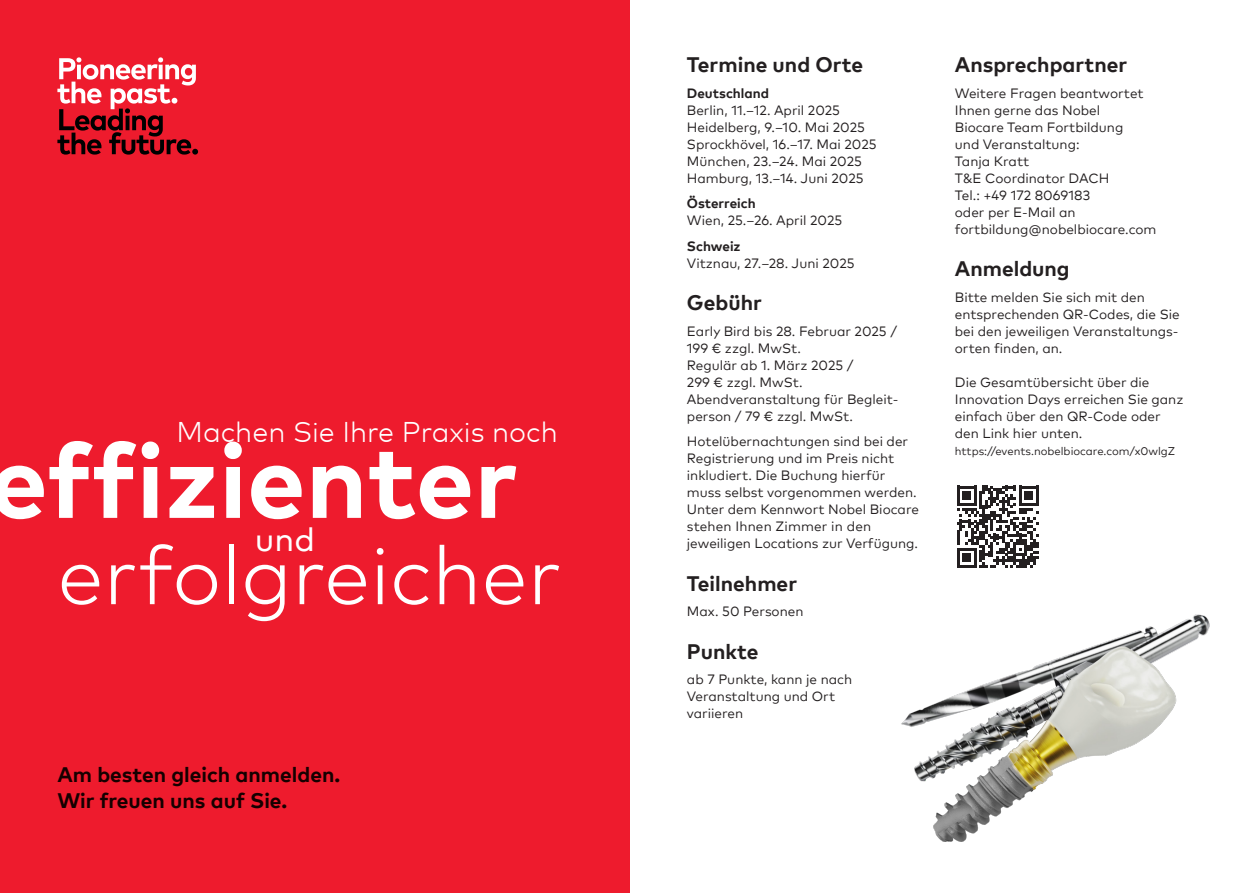
<style>
.page{position:relative;width:1259px;height:893px;background:#fff}
.page>*{position:absolute;margin:0;border:0;box-sizing:border-box;transform-origin:0 0}
.t1{font:700 105px "Mark Pro";color:#fff}
.t2{font:300 82.5px "Mark Pro";color:#fff}
.t3{font:33px "Mark Pro";color:#fff}
.t4{font:300 28.5px "Mark Pro";color:#fff}
.t5{font:700 21px "Mark Pro";color:#231f20}
.t6{font:700 21px/25.5px "Mark Pro";color:#150000}
.t7{font:13.5px/17px "Mark Pro";color:#231f20}
.t8{font:700 13.5px "Mark Pro";color:#231f20}
.t9{font:11.25px "Mark Pro";color:#231f20}
</style>
<div class="page">
<img style="left:901px;top:615px;width:309px;height:226px">
<div style="left:0;top:0;width:629px;height:893px;background:#ee1b2d"></div>
<svg style="left:957px;top:485px;width:82px;height:74px"></svg>
<svg style="left:957px;top:486px;width:81px;height:82px"></svg>
<svg style="left:57px;top:57px;width:141px;height:98px"></svg>
<h3 class="t4" style="left:176px;top:411px;width:383px">Machen Sie Ihre Praxis noch</h3>
<h1 class="t1" style="left:-11px;top:401px;width:530px">effizienter</h1>
<h2 class="t2" style="left:57px;top:513px;width:505px">erfolgreicher</h2>
<h3 class="t3" style="left:255px;top:515px;width:62px">und</h3>
<h3 class="t6" style="left:57px;top:760px;width:284px">Am besten gleich anmelden.<br>Wir freuen uns auf Sie.</h3>
<h3 class="t5" style="left:687px;top:49px;width:178px">Termine und Orte</h3>
<p class="t8" style="left:687px;top:83px;width:84px">Deutschland</p>
<p class="t7" style="left:687px;top:100px;width:191px">Berlin, 11.–12. April 2025<br>Heidelberg, 9.–10. Mai 2025<br>Sprockhövel, 16.–17. Mai 2025<br>München, 23.–24. Mai 2025<br>Hamburg, 13.–14. Juni 2025</p>
<p class="t8" style="left:687px;top:193px;width:70px">Österreich</p>
<p class="t7" style="left:687px;top:211px;width:157px">Wien, 25.–26. April 2025</p>
<p class="t8" style="left:687px;top:236px;width:55px">Schweiz</p>
<p class="t7" style="left:687px;top:253px;width:169px">Vitznau, 27.–28. Juni 2025</p>
<h3 class="t5" style="left:687px;top:287px;width:76px">Gebühr</h3>
<p class="t7" style="left:687px;top:321px;width:213px">Early Bird bis 28. Februar 2025 /<br>199 € zzgl. MwSt.<br>Regulär ab 1. März 2025 /<br>299 € zzgl. MwSt.<br>Abendveranstaltung für Begleit&shy;person / 79 € zzgl. MwSt.</p>
<p class="t7" style="left:687px;top:432px;width:233px">Hotelübernachtungen sind bei der<br>Registrierung und im Preis nicht inkludiert. Die Buchung hierfür muss selbst vorgenommen werden.<br>Unter dem Kennwort Nobel Biocare stehen Ihnen Zimmer in den jeweiligen Locations zur Verfügung.</p>
<h3 class="t5" style="left:687px;top:567px;width:112px">Teilnehmer</h3>
<p class="t7" style="left:687px;top:602px;width:118px">Max. 50 Personen</p>
<h3 class="t5" style="left:687px;top:636px;width:73px">Punkte</h3>
<p class="t7" style="left:687px;top:670px;width:167px">ab 7 Punkte, kann je nach<br>Veranstaltung und Ort variieren</p>
<h3 class="t5" style="left:955px;top:49px;width:174px">Ansprechpartner</h3>
<p class="t7" style="left:955px;top:83px;width:203px">Weitere Fragen beantwortet<br>Ihnen gerne das Nobel<br>Biocare Team Fortbildung<br>und Veranstaltung:<br>Tanja Kratt<br>T&amp;E Coordinator DACH<br>Tel.: +49 172 8069183<br>oder per E-Mail an fortbildung@nobelbiocare.com</p>
<h3 class="t5" style="left:955px;top:253px;width:116px">Anmeldung</h3>
<p class="t7" style="left:955px;top:287px;width:226px">Bitte melden Sie sich mit den entsprechenden QR-Codes, die Sie bei den jeweiligen Veranstaltungs&shy;orten finden, an.</p>
<p class="t7" style="left:955px;top:372px;width:230px">Die Gesamtübersicht über die<br>Innovation Days erreichen Sie ganz einfach über den QR-Code oder den Link hier unten.</p>
<p class="t9" style="left:955px;top:442px;width:222px">https://events.nobelbiocare.com/x0wlgZ</p>
</div>
